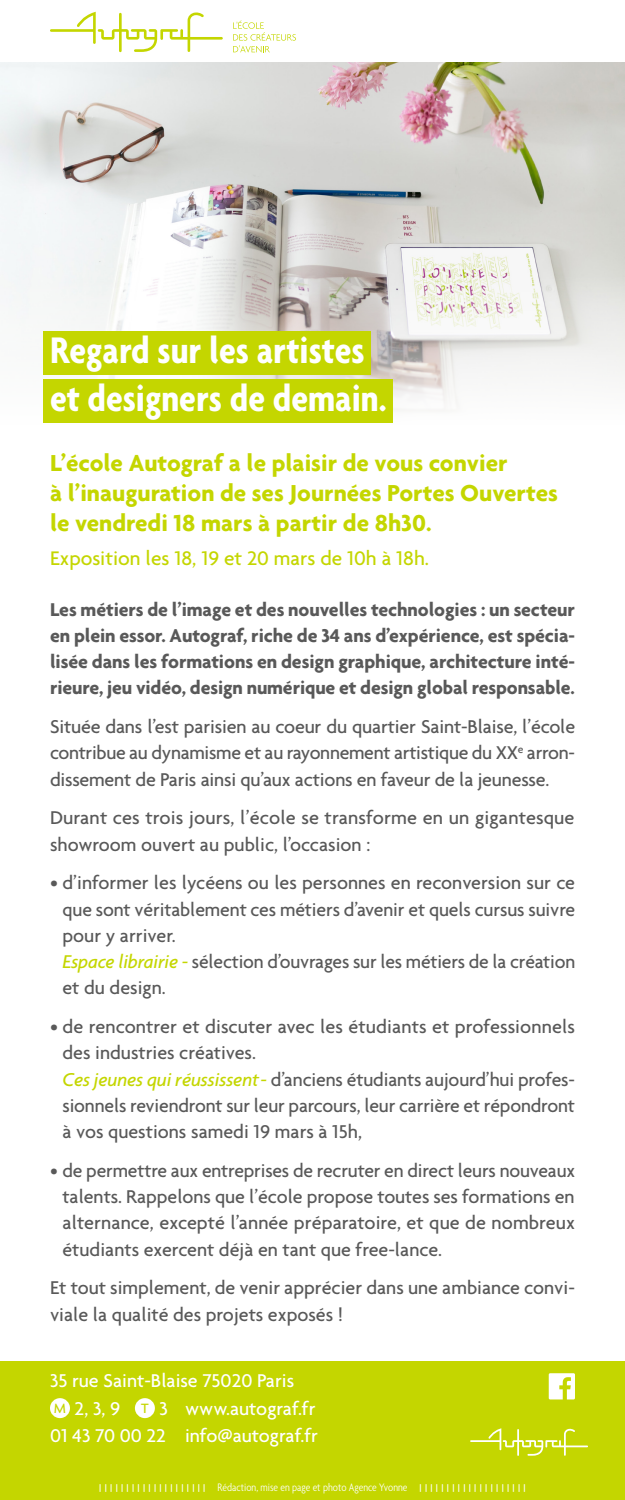
<style>
.page{position:relative;width:625px;height:1500px;background:#fff}
.page>*{position:absolute;margin:0;border:0;box-sizing:border-box;transform-origin:0 0}
.t1{font:700 condensed 40px "Agenda";color:#fff}
.t2{font:700 25px/30px "Agenda";color:#c4d600}
.t3{font:500 21.25px "Agenda";color:#c4d600}
.t4{font:500 20px/26.2px "Agenda";color:#595959}
.t5{font:700 20px/26.2px "Agenda";letter-spacing:-.005em;color:#595959;text-align:justify}
.t6{font:500 20px "Agenda";color:#fff}
.t7{font:500 14.62px "Agenda";color:#c4d600}
.t8{font:500 8.25px "Agenda";color:#fff;scale:1.43 1}
.s1{font-style:italic;color:#c4d600}
.s2{font-weight:300;font-stretch:condensed;font-size:11.75px}
</style>
<div class="page">
<img style="left:0;top:62px;width:625px;height:361px">
<div style="left:44px;top:331px;width:327px;height:44px;background:#c4d600"></div>
<div style="left:44px;top:379px;width:349px;height:44px;background:#c4d600"></div>
<svg style="left:50px;top:12px;width:173px;height:40px"></svg>
<svg style="left:233px;top:20px;width:63px;height:32px"></svg>
<div style="left:0;top:1361px;width:625px;height:139px;background:#c4d600"></div>
<svg style="left:549px;top:1373px;width:26px;height:26px"></svg>
<div style="left:50px;top:1398px;width:20px;height:20px;background:#fff;border-radius:50%"></div>
<div style="left:135px;top:1398px;width:20px;height:20px;background:#fff;border-radius:50%"></div>
<svg style="left:470px;top:1428px;width:118px;height:28px"></svg>
<p class="t1" style="left:50px;top:326px;width:316px">Regard sur les artistes</p>
<p class="t1" style="left:50px;top:374px;width:338px">et designers de demain.</p>
<p class="t2" style="left:50px;top:447px;width:510px">L’école Autograf a le plaisir de vous convier<br>à l’inauguration de ses Journées Portes Ouvertes le vendredi 18 mars à partir de 8h30.</p>
<p class="t3" style="left:50px;top:545px;width:381px">Exposition les 18, 19 et 20 mars de 10h à 18h.</p>
<p class="t5" style="left:50px;top:595px;width:527px">Les métiers de l’image et des nouvelles technologies : un secteur en plein essor. Autograf, riche de 34 ans d’expérience, est spécia&shy;lisée dans les formations en design graphique, architecture inté&shy;rieure, jeu vidéo, design numérique et design global responsable.</p>
<p class="t4" style="left:50px;top:713px;width:527px;text-align:justify">Située dans l’est parisien au coeur du quartier Saint-Blaise, l’école contribue au dynamisme et au rayonnement artistique du XX<sup>e</sup> arron&shy;dissement de Paris ainsi qu’aux actions en faveur de la jeunesse.</p>
<p class="t4" style="left:50px;top:804px;width:526px">Durant ces trois jours, l’école se transforme en un gigantesque showroom ouvert au public, l’occasion :</p>
<p class="t4" style="left:62px;top:869px;width:514px;text-indent:-12px">• d’informer les lycéens ou les personnes en reconversion sur ce que sont véritablement ces métiers d’avenir et quels cursus suivre pour y arriver.<br><span class="s1">Espace librairie -</span> sélection d’ouvrages sur les métiers de la création et du design.</p>
<p class="t4" style="left:62px;top:1013px;width:514px;text-indent:-12px">• de rencontrer et discuter avec les étudiants et professionnels des industries créatives.<br><span class="s1">Ces jeunes qui réussissent -</span> d’anciens étudiants aujourd’hui profes&shy;sionnels reviendront sur leur parcours, leur carrière et répondront à vos questions samedi 19 mars à 15h,</p>
<p class="t4" style="left:62px;top:1157px;width:514px;text-align:justify;text-indent:-12px">• de permettre aux entreprises de recruter en direct leurs nouveaux talents. Rappelons que l’école propose toutes ses formations en alternance, excepté l’année préparatoire, et que de nombreux étudiants exercent déjà en tant que free-lance.</p>
<p class="t4" style="left:50px;top:1274px;width:527px">Et tout simplement, de venir apprécier dans une ambiance convi&shy;viale la qualité des projets exposés !</p>
<p class="t6" style="left:50px;top:1368px;width:246px">35 rue Saint-Blaise 75020 Paris</p>
<p class="t7" style="left:54px;top:1399px;width:14px">M</p>
<p class="t6" style="left:75px;top:1396px;width:47px">2, 3, 9</p>
<p class="t7" style="left:141px;top:1399px;width:9px">T</p>
<p class="t6" style="left:159px;top:1396px;width:158px">3 www.autograf.fr</p>
<p class="t6" style="left:50px;top:1423px;width:270px">01 43 70 00 22 info@autograf.fr</p>
<p class="t8" style="left:99px;top:1483px;width:300px">| | | | | | | | | | | | | | | | | | | | <span class="s2">Rédaction, mise en page et photo Agence Yvonne</span> | | | | | | | | | | | | | | | | | | | |</p>
</div>
